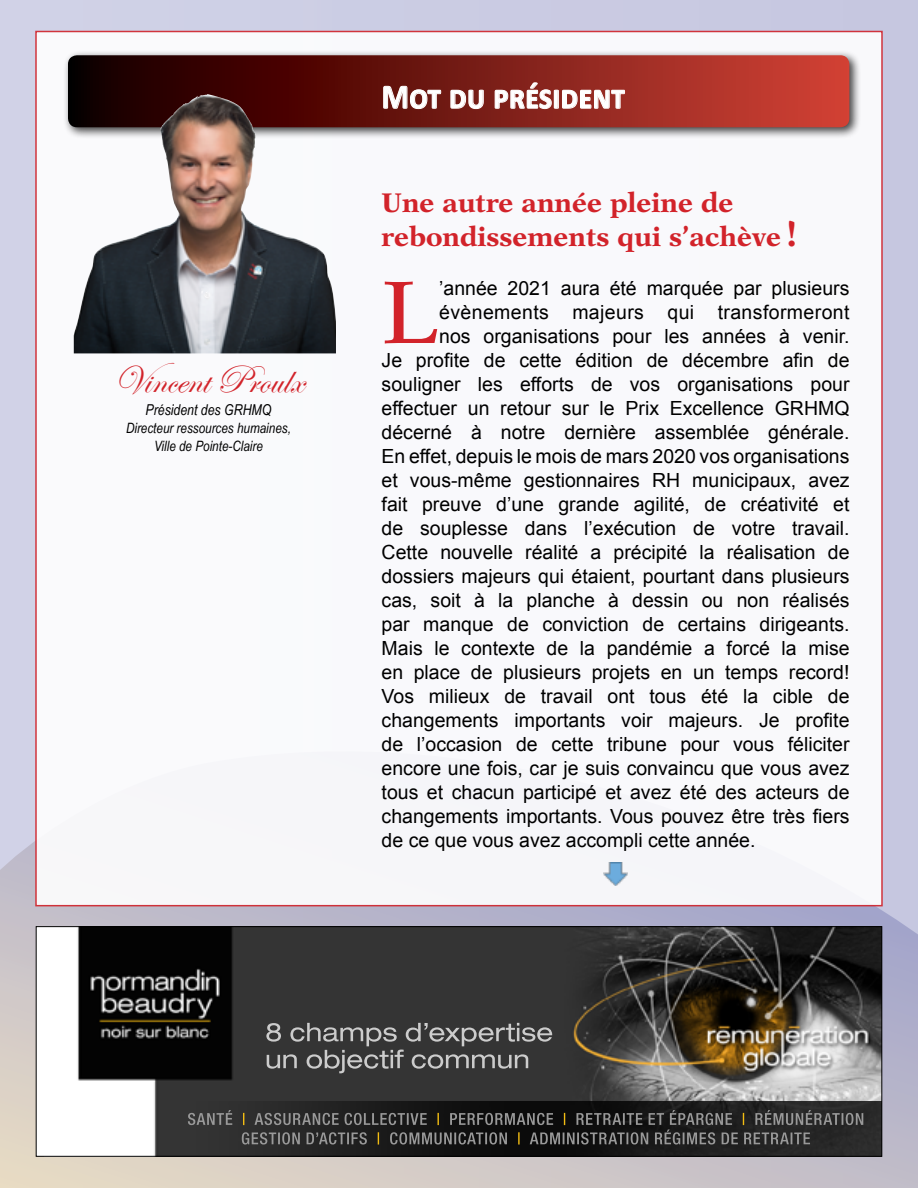
<style>
.page{position:relative;width:918px;height:1188px;background:#cbcce3}
.page>*{position:absolute;margin:0;border:0;box-sizing:border-box;transform-origin:0 0}
.t1{font:88.8px "New Aster";color:#d2232a}
.t2{font:40.5px "Edwardian Script ITC";color:#d2232a}
.t3{font:700 34.65px "Calibri";color:#fff;scale:.91 1}
.t4{font:700 27px/34.5px "New Aster";color:#d2232a}
.t5{font:19.5px "Arial";color:#000}
.t6{font:19.5px "Arial";letter-spacing:.02em;color:#000}
.t7{font:italic 15px "Arial Narrow";color:#000}
.t8{font:italic 14.25px/18px "Arial Narrow";color:#000;text-align:center}
.s1{font-size:36px}
</style>
<div class="page">
<svg style="left:0;top:841px;width:918px;height:347px;background:#c4bfc7"></svg>
<div style="left:35px;top:31px;width:848px;height:875px;background:#fff;border:2px solid #d2232a"></div>
<img style="left:603px;top:862px;width:25px;height:24px">
<img style="left:45px;top:928px;width:835px;height:226px">
<img style="left:157px;top:1101px;width:723px;height:53px">
<div style="left:36px;top:926px;width:846px;height:230px;border:1px solid #000"></div>
<div style="left:63px;top:50px;width:798px;height:89px;background:#000;opacity:.75"></div>
<svg style="left:68px;top:55px;width:781px;height:72px;background:#7e2019"></svg>
<img style="left:74px;top:94px;width:262px;height:259px">
<svg style="left:383px;top:86px;width:58px;height:23px"></svg>
<svg style="left:450px;top:90px;width:34px;height:19px"></svg>
<svg style="left:495px;top:82px;width:130px;height:27px;background:#a3514b"></svg>
<h2 class="t2" style="left:114px;top:358px;width:191px">Vincent Proulx</h2>
<p class="t7" style="left:146px;top:399px;width:127px">Président des GRHMQ</p>
<p class="t8" style="left:126px;top:419px;width:166px">Directeur ressources humaines,<br>Ville de Pointe-Claire</p>
<h3 class="t3" style="left:382px;top:75px;width:269px">Mot du président</h3>
<h3 class="t4" style="left:382px;top:185px;width:418px">Une autre année pleine de rebondissements qui s’achève <span class="s1">!</span></h3>
<h1 class="t1" style="left:382px;top:260px;width:59px">L</h1>
<p class="t5" style="left:439px;top:275px;width:412px">’année 2021 aura été marquée par plusieurs</p>
<p class="t6" style="left:439px;top:299px;width:412px">évènements majeurs qui transformeront</p>
<p class="t5" style="left:439px;top:323px;width:412px">nos organisations pour les années à venir.</p>
<p class="t5" style="left:382px;top:347px;width:469px">Je profite de cette édition de décembre afin de</p>
<p class="t5" style="left:382px;top:371px;width:469px">souligner les efforts de vos organisations pour</p>
<p class="t5" style="left:382px;top:395px;width:469px">effectuer un retour sur le Prix Excellence GRHMQ</p>
<p class="t5" style="left:382px;top:419px;width:469px">décerné à notre dernière assemblée générale.</p>
<p class="t5" style="left:382px;top:443px;width:469px">En effet, depuis le mois de mars 2020 vos organisations</p>
<p class="t5" style="left:382px;top:467px;width:469px">et vous-même gestionnaires RH municipaux, avez</p>
<p class="t5" style="left:382px;top:491px;width:469px">fait preuve d’une grande agilité, de créativité et</p>
<p class="t5" style="left:382px;top:515px;width:469px">de souplesse dans l’exécution de votre travail.</p>
<p class="t5" style="left:382px;top:539px;width:469px">Cette nouvelle réalité a précipité la réalisation de</p>
<p class="t5" style="left:382px;top:563px;width:469px">dossiers majeurs qui étaient, pourtant dans plusieurs</p>
<p class="t5" style="left:382px;top:587px;width:469px">cas, soit à la planche à dessin ou non réalisés</p>
<p class="t5" style="left:382px;top:611px;width:469px">par manque de conviction de certains dirigeants.</p>
<p class="t5" style="left:382px;top:635px;width:470px">Mais le contexte de la pandémie a forcé la mise</p>
<p class="t5" style="left:382px;top:659px;width:469px">en place de plusieurs projets en un temps record!</p>
<p class="t5" style="left:382px;top:683px;width:469px">Vos milieux de travail ont tous été la cible de</p>
<p class="t5" style="left:382px;top:707px;width:469px">changements importants voir majeurs. Je profite</p>
<p class="t5" style="left:382px;top:731px;width:469px">de l’occasion de cette tribune pour vous féliciter</p>
<p class="t5" style="left:382px;top:755px;width:469px">encore une fois, car je suis convaincu que vous avez</p>
<p class="t5" style="left:382px;top:779px;width:469px">tous et chacun participé et avez été des acteurs de</p>
<p class="t5" style="left:382px;top:803px;width:469px">changements importants. Vous pouvez être très fiers</p>
<p class="t5" style="left:382px;top:827px;width:375px">de ce que vous avez accompli cette année.</p>
</div>
